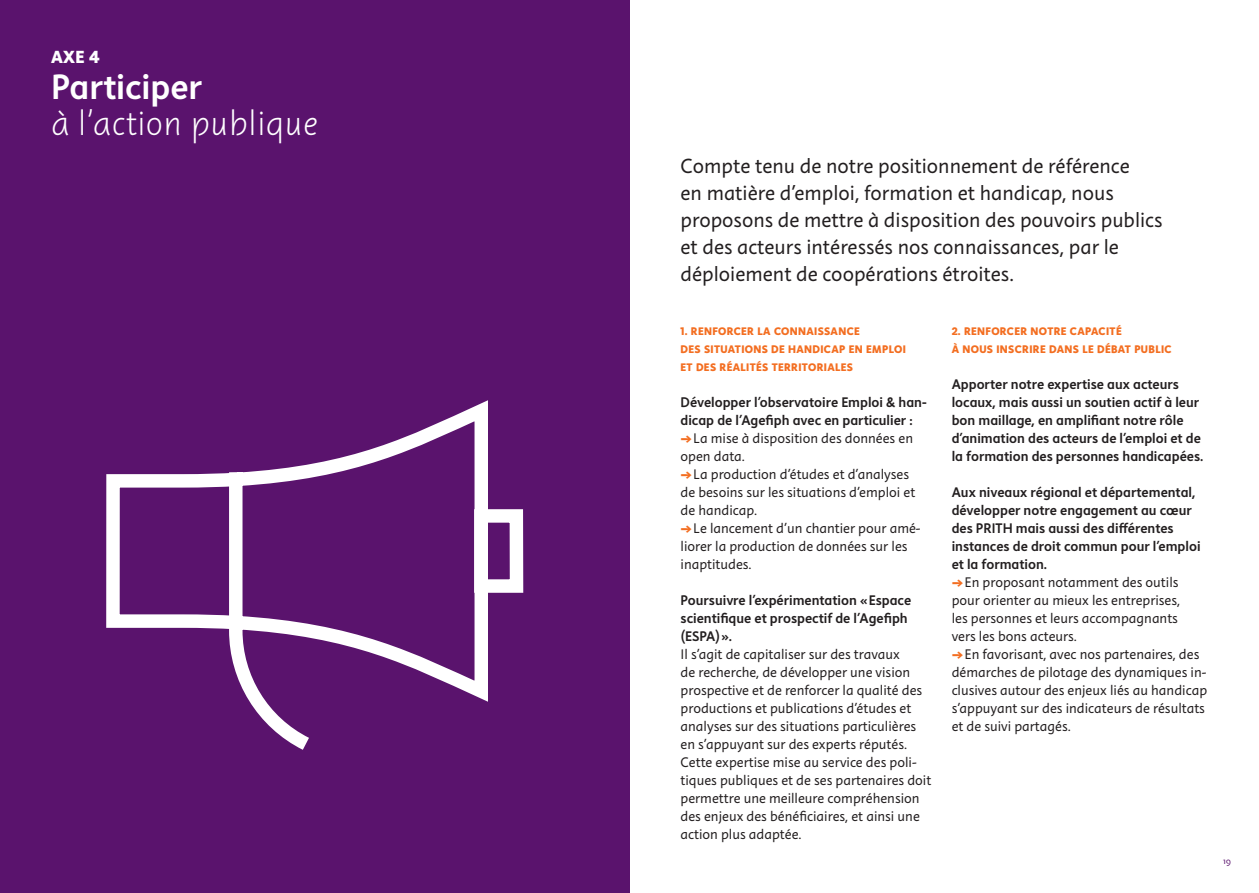
<style>
.page{position:relative;width:1259px;height:893px;background:#fff}
.page>*{position:absolute;margin:0;border:0;box-sizing:border-box;transform-origin:0 0}
.H1-Titre-Chapitre{font:36px/36px "Instant 2 Quick";color:#fff}
.Agefiph-Chapo-SC{font:21px/27px "Instant 3";color:#231f20}
.H1-Titre-Chapitre-2{font:800 18px "Instant 5";color:#fff}
.Agefiph-Texte_couran{font:14.25px/18px "Instant 3";color:#231f20}
.Agefiph-Texte_couran-2{font:14.25px/18px "Instant 4 Slow";color:#231f20}
.Agefiph-Texte_couran-3{font:800 11.25px "Instant 5";letter-spacing:.03em;color:#f36e21}
.t1{font:9px "Instant 3";color:#5a136d}
.s1{font-family:"Instant 4 Slow"}
.s2{font-family:"Instant 5";font-weight:800;color:#f36e21}
</style>
<div class="page">
<div style="left:0;top:0;width:629px;height:893px;background:#5a136d"></div>
<svg style="left:106px;top:473px;width:115px;height:156px"></svg>
<svg style="left:221px;top:400px;width:303px;height:350px"></svg>
<p class="H1-Titre-Chapitre-2" style="left:51px;top:44px;width:50px">AXE 4</p>
<p class="H1-Titre-Chapitre" style="left:51px;top:70px;width:268px"><span class="s1">Participer<br></span>à l’action publique</p>
<p class="Agefiph-Chapo-SC" style="left:680px;top:152px;width:483px">Compte tenu de notre positionnement de référence<br>en matière d’emploi, formation et handicap, nous proposons de mettre à disposition des pouvoirs publics et des acteurs intéressés nos connaissances, par le déploiement de coopérations étroites.</p>
<p class="Agefiph-Texte_couran-3" style="left:680px;top:323px;width:181px">1. RENFORCER LA CONNAISSANCE</p>
<p class="Agefiph-Texte_couran-3" style="left:680px;top:341px;width:227px">DES SITUATIONS DE HANDICAP EN EMPLOI</p>
<p class="Agefiph-Texte_couran-3" style="left:680px;top:359px;width:174px">ET DES RÉALITÉS TERRITORIALES</p>
<p class="Agefiph-Texte_couran-2" style="left:680px;top:393px;width:248px">Développer l’observatoire Emploi &amp; han&shy;dicap de l’Agefiph avec en particulier :</p>
<p class="Agefiph-Texte_couran" style="left:680px;top:429px;width:234px"><span class="s2">→</span>La mise à disposition des données en open data.</p>
<p class="Agefiph-Texte_couran" style="left:680px;top:465px;width:236px"><span class="s2">→</span>La production d’études et d’analyses de besoins sur les situations d’emploi et de handicap.</p>
<p class="Agefiph-Texte_couran" style="left:680px;top:519px;width:241px"><span class="s2">→</span>Le lancement d’un chantier pour amé&shy;liorer la production de données sur les inaptitudes.</p>
<p class="Agefiph-Texte_couran-2" style="left:680px;top:591px;width:232px">Poursuivre l’expérimentation « Espace scientifique et prospectif de l’Agefiph (ESPA) ».</p>
<p class="Agefiph-Texte_couran" style="left:680px;top:645px;width:243px">Il s’agit de capitaliser sur des travaux<br>de recherche, de développer une vision prospective et de renforcer la qualité des productions et publications d’études et analyses sur des situations particulières</p>
<p class="Agefiph-Texte_couran" style="left:680px;top:735px;width:252px">en s’appuyant sur des experts réputés.<br>Cette expertise mise au service des poli&shy;tiques publiques et de ses partenaires doit permettre une meilleure compréhension des enjeux des bénéficiaires, et ainsi une action plus adaptée.</p>
<p class="Agefiph-Texte_couran-3" style="left:951px;top:323px;width:171px">2. RENFORCER NOTRE CAPACITÉ</p>
<p class="Agefiph-Texte_couran-3" style="left:951px;top:341px;width:221px">À NOUS INSCRIRE DANS LE DÉBAT PUBLIC</p>
<p class="Agefiph-Texte_couran-2" style="left:951px;top:375px;width:253px">Apporter notre expertise aux acteurs locaux, mais aussi un soutien actif à leur bon maillage, en amplifiant notre rôle d’animation des acteurs de l’emploi et de la formation des personnes handicapées.</p>
<p class="Agefiph-Texte_couran-2" style="left:951px;top:483px;width:250px">Aux niveaux régional et départemental, développer notre engagement au cœur des PRITH mais aussi des différentes instances de droit commun pour l’emploi et la formation.</p>
<p class="Agefiph-Texte_couran" style="left:951px;top:573px;width:230px"><span class="s2">→</span>En proposant notamment des outils pour orienter au mieux les entreprises, les personnes et leurs accompagnants vers les bons acteurs.</p>
<p class="Agefiph-Texte_couran" style="left:951px;top:645px;width:257px"><span class="s2">→</span>En favorisant, avec nos partenaires, des démarches de pilotage des dynamiques in&shy;clusives autour des enjeux liés au handicap s’appuyant sur des indicateurs de résultats et de suivi partagés.</p>
<p class="t1" style="left:1223px;top:855px;width:10px">19</p>
</div>
